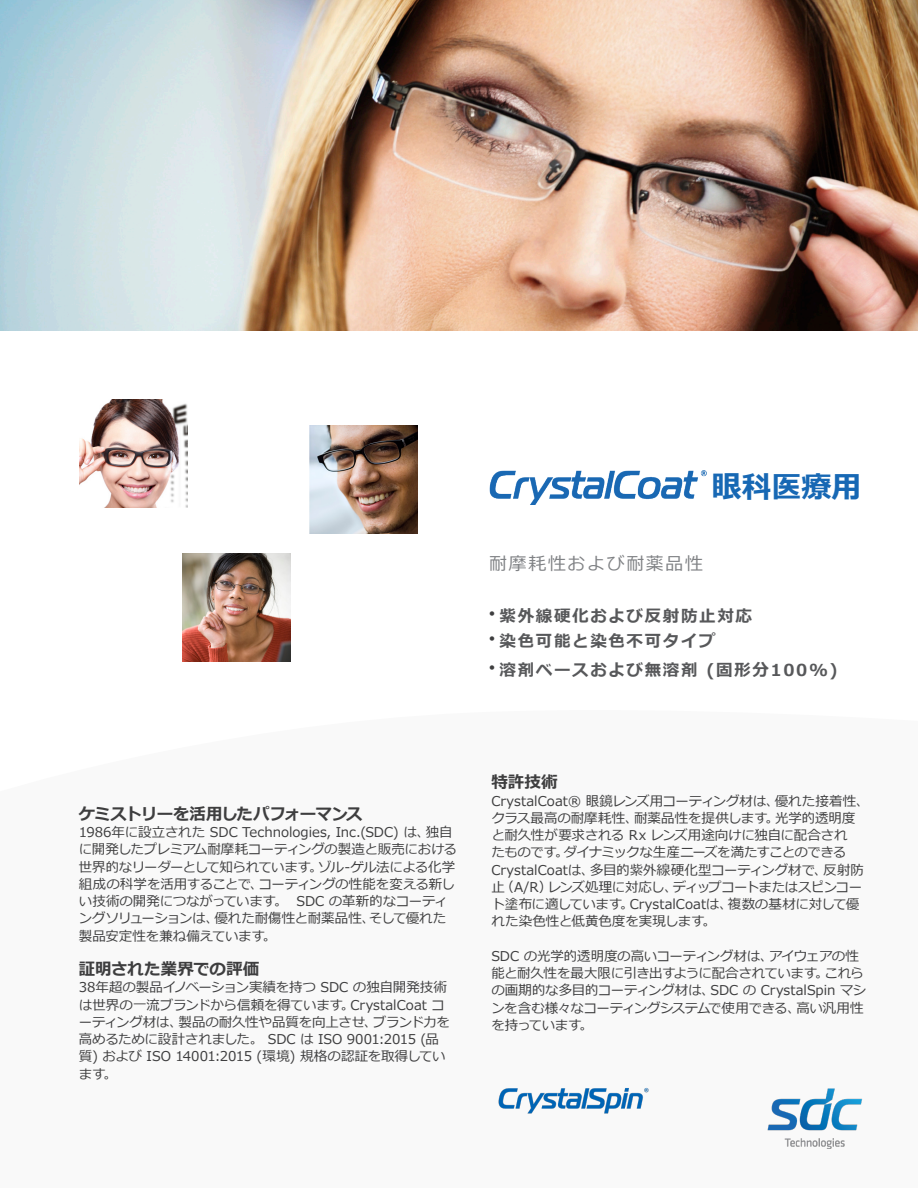
<style>
.page{position:relative;width:918px;height:1188px;background:#fff}
.page>*{position:absolute;margin:0;border:0;box-sizing:border-box;transform-origin:0 0}
.t1{font:700 30px "Meiryo";color:#1768b4}
.t2{font:17.85px "Meiryo";letter-spacing:.1em;color:#808285}
.t3{font:700 16.5px "Meiryo";letter-spacing:.1em;color:#57585a}
.t4{font:700 16.5px "Meiryo";letter-spacing:-.06em;color:#3e3e3f}
.t5{font:700 16.5px "Meiryo";letter-spacing:-.015em;color:#3e3e3f}
.t6{font:13.5px/17.2px "Meiryo";letter-spacing:-.015em;color:#3e3e3f}
</style>
<div class="page">
<img style="left:182px;top:554px;width:108px;height:108px">
<img style="left:80px;top:400px;width:108px;height:108px">
<img style="left:310px;top:426px;width:108px;height:108px">
<img style="left:489px;top:470px;width:218px;height:35px">
<img style="left:0;top:0;width:918px;height:330px">
<img style="left:768px;top:1088px;width:95px;height:61px">
<img style="left:498px;top:1087px;width:151px;height:27px">
<p class="t1" style="left:712px;top:466px;width:152px">眼科医療用</p>
<p class="t2" style="left:489px;top:552px;width:215px">耐摩耗性および耐薬品性</p>
<p class="t3" style="left:489px;top:604px;width:264px"><sup>•</sup> 紫外線硬化および反射防止対応</p>
<p class="t3" style="left:489px;top:630px;width:228px"><sup>•</sup> 染色可能と染色不可タイプ</p>
<p class="t3" style="left:489px;top:658px;width:350px"><sup>•</sup> 溶剤ベースおよび無溶剤 (固形分100%)</p>
<p class="t4" style="left:79px;top:802px;width:285px">ケミストリーを活用したパフォーマンス</p>
<p class="t6" style="left:79px;top:824px;width:380px">1986年に設立された SDC Technologies, Inc.(SDC) は、独自に開発したプレミアム耐摩耗コーティングの製造と販売における世界的なリーダーとして知られています。ゾル-ゲル法による化学組成の科学を活用することで、コーティングの性能を変える新しい技術の開発につながっています。 SDC の革新的なコーティングソリューションは、優れた耐傷性と耐薬品性、そして優れた製品安定性を兼ね備えています。</p>
<p class="t5" style="left:79px;top:957px;width:182px">証明された業界での評価</p>
<p class="t6" style="left:79px;top:980px;width:373px">38年超の製品イノベーション実績を持つ SDC の独自開発技術は世界の一流ブランドから信頼を得ています。CrystalCoat コーティング材は、製品の耐久性や品質を向上させ、ブランド力を高めるために設計されました。 SDC は ISO 9001:2015 (品質) および ISO 14001:2015 (環境) 規格の認証を取得しています。</p>
<p class="t5" style="left:491px;top:771px;width:68px">特許技術</p>
<p class="t6" style="left:491px;top:793px;width:379px">CrystalCoat® 眼鏡レンズ用コーティング材は、優れた接着性、クラス最高の耐摩耗性、耐薬品性を提供します。光学的透明度と耐久性が要求される Rx レンズ用途向けに独自に配合され<br>たものです。ダイナミックな生産ニーズを満たすことのできるCrystalCoatは、多目的紫外線硬化型コーティング材で、反射防止（A/R）レンズ処理に対応し、ディップコートまたはスピンコート塗布に適しています。CrystalCoatは、複数の基材に対して優れた染色性と低黄色度を実現します。</p>
<p class="t6" style="left:491px;top:948px;width:376px">SDC の光学的透明度の高いコーティング材は、アイウェアの性能と耐久性を最大限に引き出すように配合されています。これらの画期的な多目的コーティング材は、SDC の CrystalSpin マシンを含む様々なコーティングシステムで使用できる、高い汎用性を持っています。</p>
</div>
